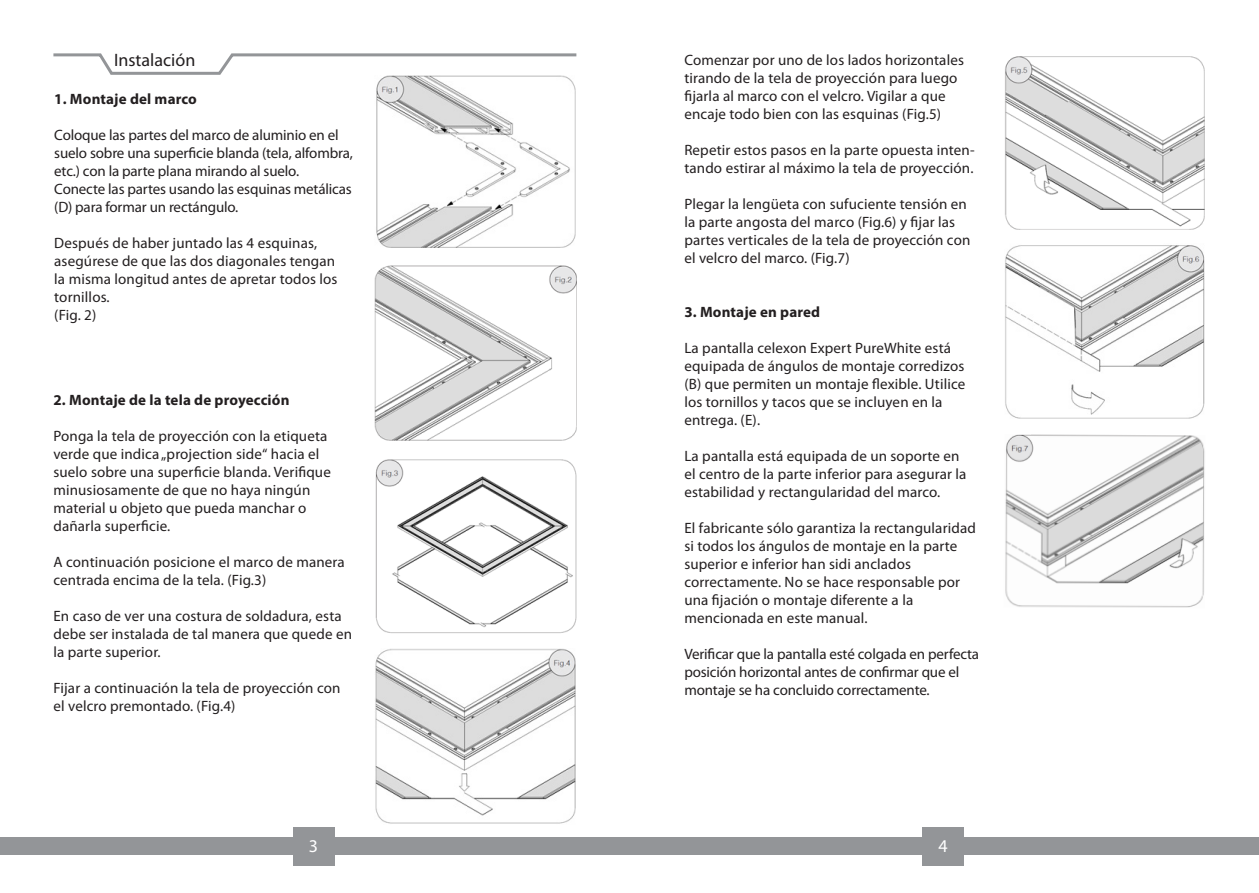
<style>
.page{position:relative;width:1259px;height:893px;background:#fff}
.page>*{position:absolute;margin:0;border:0;box-sizing:border-box;transform-origin:0 0}
.t1{font:18px "Myriad Pro";color:#231f20}
.t2{font:18px "Myriad Pro";color:#fff}
.t3{font:15px/18px "Myriad Pro";letter-spacing:.01em;color:#231f20}
.t4{font:15px/18px "Myriad Pro";letter-spacing:-.01em;color:#231f20}
.t5{font:700 15px "Myriad Pro";letter-spacing:.01em;color:#231f20}
</style>
<div class="page">
<div style="left:293px;top:827px;width:41px;height:39px;background:#939598"></div>
<div style="left:0;top:837px;width:690px;height:17px;background:#939598"></div>
<svg style="left:53px;top:53px;width:524px;height:23px"></svg>
<div style="left:922px;top:827px;width:42px;height:39px;background:#939598"></div>
<div style="left:537px;top:837px;width:722px;height:17px;background:#939598"></div>
<img style="left:376px;top:76px;width:199px;height:172px">
<img style="left:375px;top:265px;width:201px;height:175px">
<img style="left:375px;top:459px;width:201px;height:174px">
<img style="left:375px;top:649px;width:200px;height:175px">
<img style="left:1005px;top:56px;width:200px;height:173px">
<img style="left:1005px;top:245px;width:200px;height:174px">
<img style="left:1005px;top:434px;width:200px;height:174px">
<p class="t1" style="left:114px;top:50px;width:83px">Instalación</p>
<p class="t5" style="left:54px;top:89px;width:144px">1. Montaje del marco</p>
<p class="t4" style="left:54px;top:126px;width:300px">Coloque las partes del marco de aluminio en el suelo sobre una superficie blanda (tela, alfombra, etc.) con la parte plana mirando al suelo.</p>
<p class="t4" style="left:54px;top:180px;width:299px">Conecte las partes usando las esquinas metálicas (D) para formar un rectángulo.</p>
<p class="t3" style="left:54px;top:234px;width:285px">Después de haber juntado las 4 esquinas, asegúrese de que las dos diagonales tengan la misma longitud antes de apretar todos los tornillos.</p>
<p class="t3" style="left:54px;top:306px;width:44px">(Fig. 2)</p>
<p class="t5" style="left:53px;top:391px;width:237px">2. Montaje de la tela de proyección</p>
<p class="t3" style="left:53px;top:428px;width:279px">Ponga la tela de proyección con la etiqueta verde que indica „projection side“ hacia el suelo sobre una superficie blanda. Verifique minusiosamente de que no haya ningún material u objeto que pueda manchar o dañarla superficie.</p>
<p class="t3" style="left:53px;top:554px;width:293px">A continuación posicione el marco de manera centrada encima de la tela. (Fig.3)</p>
<p class="t3" style="left:53px;top:608px;width:300px">En caso de ver una costura de soldadura, esta debe ser instalada de tal manera que quede en la parte superior.</p>
<p class="t3" style="left:53px;top:680px;width:289px">Fijar a continuación la tela de proyección con el velcro premontado. (Fig.4)</p>
<p class="t2" style="left:309px;top:836px;width:11px">3</p>
<p class="t3" style="left:684px;top:52px;width:281px">Comenzar por uno de los lados horizontales tirando de la tela de proyección para luego fijarla al marco con el velcro. Vigilar a que</p>
<p class="t3" style="left:684px;top:106px;width:258px">encaje todo bien con las esquinas (Fig.5)</p>
<p class="t3" style="left:684px;top:142px;width:292px">Repetir estos pasos en la parte opuesta inten&shy;tando estirar al máximo la tela de proyección.</p>
<p class="t3" style="left:684px;top:196px;width:287px">Plegar la lengüeta con sufuciente tensión en la parte angosta del marco (Fig.6) y fijar las partes verticales de la tela de proyección con el velcro del marco. (Fig.7)</p>
<p class="t5" style="left:684px;top:302px;width:137px">3. Montaje en pared</p>
<p class="t3" style="left:684px;top:340px;width:282px">La pantalla celexon Expert PureWhite está equipada de ángulos de montaje corredizos (B) que permiten un montaje flexible. Utilice los tornillos y tacos que se incluyen en la entrega. (E).</p>
<p class="t3" style="left:684px;top:448px;width:283px">La pantalla está equipada de un soporte en el centro de la parte inferior para asegurar la estabilidad y rectangularidad del marco.</p>
<p class="t3" style="left:684px;top:520px;width:293px">El fabricante sólo garantiza la rectangularidad si todos los ángulos de montaje en la parte superior e inferior han sidi anclados correctamente. No se hace responsable por una fijación o montaje diferente a la mencionada en este manual.</p>
<p class="t4" style="left:684px;top:646px;width:296px">Verificar que la pantalla esté colgada en perfecta posición horizontal antes de confirmar que el montaje se ha concluido correctamente.</p>
<p class="t2" style="left:938px;top:836px;width:11px">4</p>
</div>
